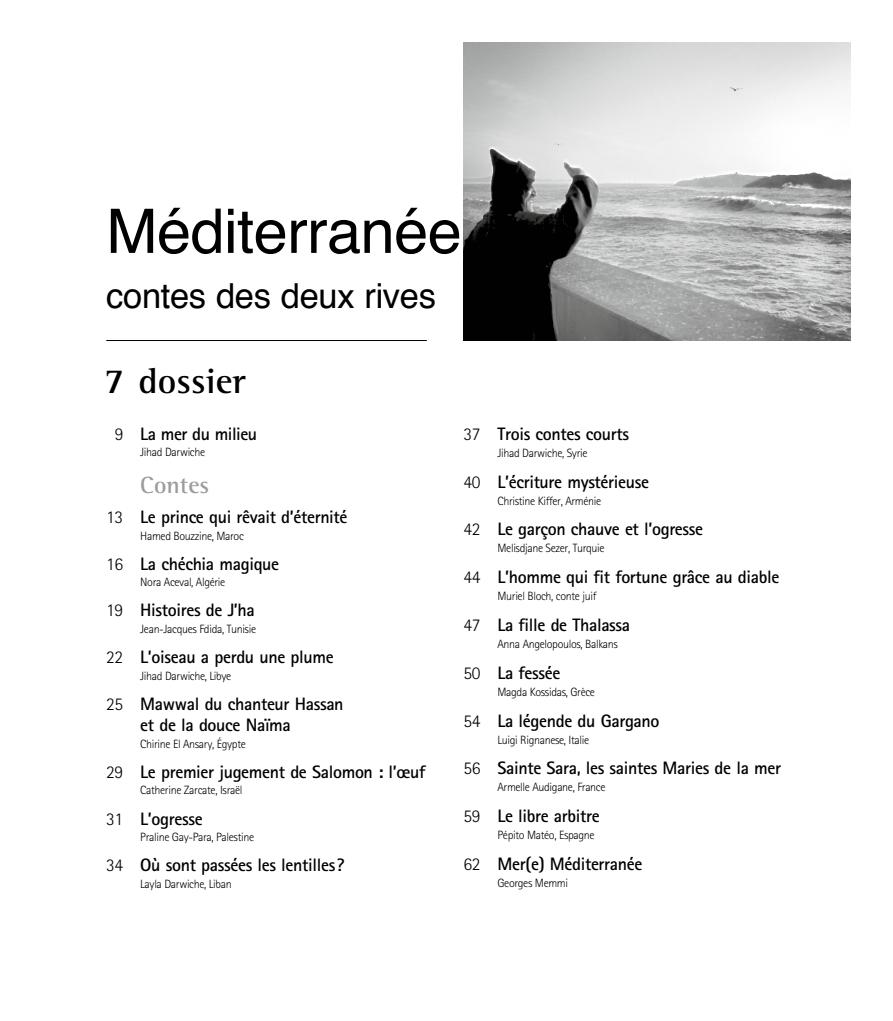
<style>
.page{position:relative;width:893px;height:1021px;background:#fff}
.page>*{position:absolute;margin:0;border:0;box-sizing:border-box;transform-origin:0 0}
.t1{font:100 61.5px "Helvetica Neue LT Pro";letter-spacing:-.01em;color:#000}
.t2{font:700 36px "Rotis Semi Serif";color:#000}
.t3{font:100 34.5px "Helvetica Neue LT Pro";letter-spacing:-.01em;color:#000}
.t4{font:700 24px "Rotis Semi Serif";color:#9c9c9d}
.t5{font:700 18px/21.6px "Rotis Sans Serif";letter-spacing:-.02em;color:#000}
.t6{font:300 12px "Rotis Sans Serif";letter-spacing:-.03em;color:#000}
.s1{font-weight:300}
</style>
<div class="page">
<hr style="left:106px;top:340px;width:321px;height:1px;background:#000">
<img style="left:463px;top:43px;width:387px;height:297px">
<h1 class="t1" style="left:106px;top:184px;width:357px">Méditerranée</h1>
<h3 class="t3" style="left:106px;top:270px;width:331px">contes des deux rives</h3>
<h2 class="t2" style="left:104px;top:359px;width:143px">7 dossier</h2>
<p class="t5" style="left:115px;top:422px;width:144px"><span class="s1">9</span> La mer du milieu</p>
<p class="t6" style="left:140px;top:445px;width:66px">Jihad Darwiche</p>
<h3 class="t4" style="left:140px;top:470px;width:70px">Contes</h3>
<p class="t5" style="left:106px;top:506px;width:243px"><span class="s1">13</span> Le prince qui rêvait d’éternité</p>
<p class="t6" style="left:140px;top:528px;width:105px">Hamed Bouzzine, Maroc</p>
<p class="t5" style="left:106px;top:552px;width:174px"><span class="s1">16</span> La chéchia magique</p>
<p class="t6" style="left:140px;top:575px;width:87px">Nora Aceval, Algérie</p>
<p class="t5" style="left:106px;top:599px;width:150px"><span class="s1">19</span> Histoires de J’ha</p>
<p class="t6" style="left:140px;top:622px;width:117px">Jean-Jacques Fdida, Tunisie</p>
<p class="t5" style="left:106px;top:645px;width:229px"><span class="s1">22</span> L’oiseau a perdu une plume</p>
<p class="t6" style="left:140px;top:668px;width:92px">Jihad Darwiche, Libye</p>
<p class="t5" style="left:140px;top:692px;width:205px;text-indent:-34px"><span class="s1">25</span> Mawwal du chanteur Hassan et de la douce Naïma</p>
<p class="t6" style="left:140px;top:736px;width:107px">Chirine El Ansary, Égypte</p>
<p class="t5" style="left:106px;top:760px;width:321px"><span class="s1">29</span> Le premier jugement de Salomon : l’œuf</p>
<p class="t6" style="left:140px;top:783px;width:104px">Catherine Zarcate, Israël</p>
<p class="t5" style="left:106px;top:807px;width:98px"><span class="s1">31</span> L’ogresse</p>
<p class="t6" style="left:140px;top:830px;width:115px">Praline Gay-Para, Palestine</p>
<p class="t5" style="left:106px;top:853px;width:240px"><span class="s1">34</span> Où sont passées les lentilles?</p>
<p class="t6" style="left:140px;top:876px;width:93px">Layla Darwiche, Liban</p>
<p class="t5" style="left:463px;top:422px;width:167px"><span class="s1">37</span> Trois contes courts</p>
<p class="t6" style="left:497px;top:446px;width:92px">Jihad Darwiche, Syrie</p>
<p class="t5" style="left:463px;top:470px;width:187px"><span class="s1">40</span> L’écriture mystérieuse</p>
<p class="t6" style="left:497px;top:493px;width:105px">Christine Kiffer, Arménie</p>
<p class="t5" style="left:463px;top:518px;width:241px"><span class="s1">42</span> Le garçon chauve et l’ogresse</p>
<p class="t6" style="left:497px;top:541px;width:109px">Melisdjane Sezer, Turquie</p>
<p class="t5" style="left:463px;top:566px;width:317px"><span class="s1">44</span> L’homme qui fit fortune grâce au diable</p>
<p class="t6" style="left:497px;top:589px;width:101px">Muriel Bloch, conte juif</p>
<p class="t5" style="left:463px;top:613px;width:168px"><span class="s1">47</span> La fille de Thalassa</p>
<p class="t6" style="left:497px;top:637px;width:122px">Anna Angelopoulos, Balkans</p>
<p class="t5" style="left:463px;top:661px;width:98px"><span class="s1">50</span> La fessée</p>
<p class="t6" style="left:497px;top:685px;width:99px">Magda Kossidas, Grèce</p>
<p class="t5" style="left:463px;top:709px;width:198px"><span class="s1">54</span> La légende du Gargano</p>
<p class="t6" style="left:497px;top:732px;width:93px">Luigi Rignanese, Italie</p>
<p class="t5" style="left:463px;top:757px;width:319px"><span class="s1">56</span> Sainte Sara, les saintes Maries de la mer</p>
<p class="t6" style="left:497px;top:780px;width:110px">Armelle Audigane, France</p>
<p class="t5" style="left:463px;top:805px;width:138px"><span class="s1">59</span> Le libre arbitre</p>
<p class="t6" style="left:497px;top:828px;width:99px">Pépito Matéo, Espagne</p>
<p class="t5" style="left:463px;top:852px;width:180px"><span class="s1">62</span> Mer(e) Méditerranée</p>
<p class="t6" style="left:497px;top:876px;width:72px">Georges Memmi</p>
</div>
